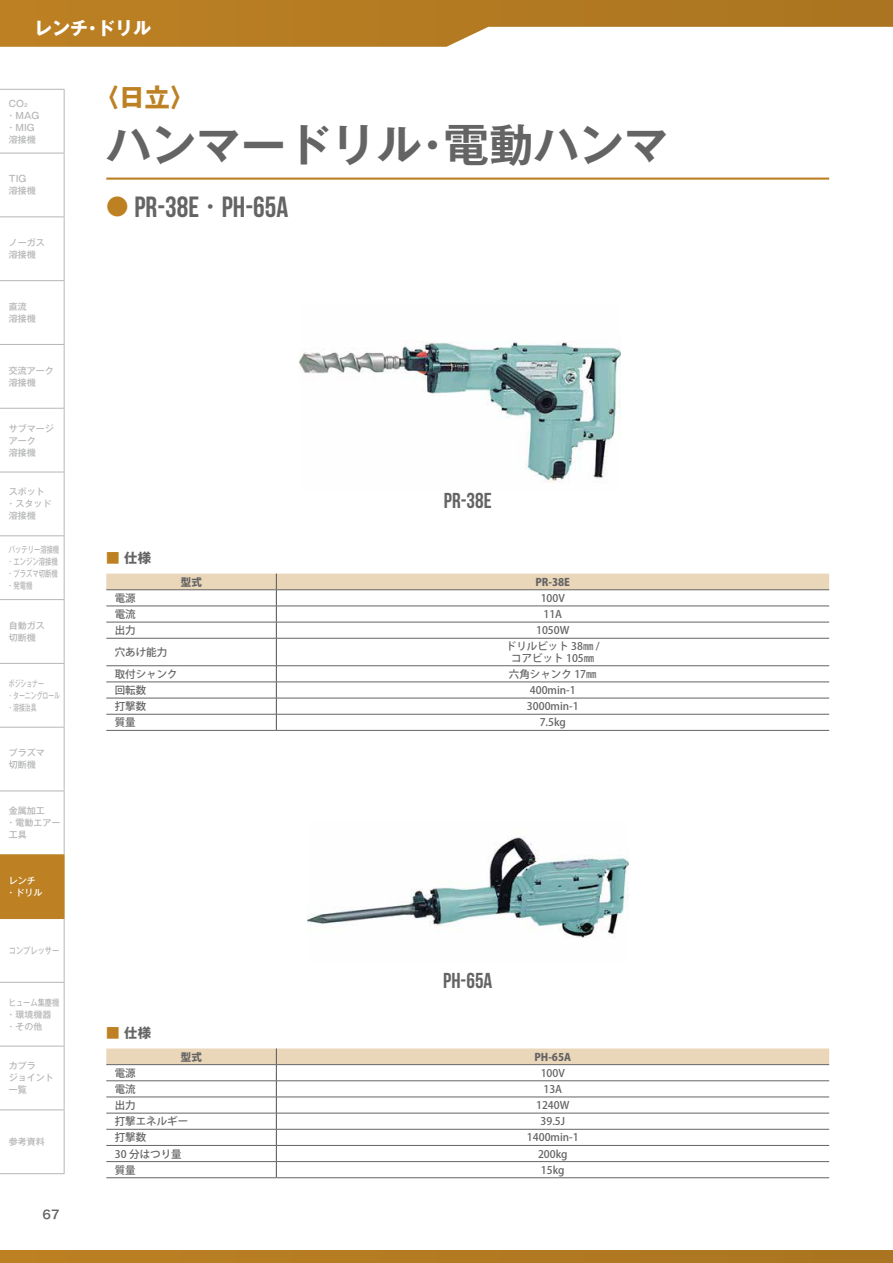
<style>
.page{position:relative;width:893px;height:1263px;background:#fff}
.page>*{position:absolute;margin:0;border:0;box-sizing:border-box;transform-origin:0 0}
.t1{font:700 45px "Gothic MB101 Pro De";color:#656464}
.t2{font:700 29.25px "Bebas Neue";color:#656464}
.t3{font:700 25.5px "Gothic MB101 Pro";color:#bd8124}
.t4{font:700 21.6px "Bebas Neue";color:#656464}
.t5{font:700 18px "Gothic MB101 Pro";color:#fff}
.t6{font:700 13.5px "Gothic MB101 Pro";color:#656464}
.t7{font:12px "Hira Kaku Pro W6";color:#656464}
.t8{font:500 10.5px/12.8px "Koz Go Pro";color:#656464;text-align:center}
.t9{font:800 10.5px "Koz Go Pro";color:#656464}
.t10{font:500 9px/12px "Gothic MB101 Pro";color:#b5b6b6}
.t11{font:500 9px/12px "Gothic MB101 Pro";color:#b5b6b6;scale:.7 1}
.t12{font:500 9px/12px "Gothic MB101 Pro";color:#b5b6b6;scale:.8 1}
.t13{font:500 9px/12px "Gothic MB101 Pro";color:#b5b6b6;scale:.65 1}
.t14{font:500 9px/12px "Gothic MB101 Pro";color:#fff}
.s1{font-family:"Gothic MB101 Pro De";font-size:22.5px;color:#bd8124}
.s2{font-family:"Koz Min Pr 6 N";font-weight:400;font-size:22.5px}
.s3{color:#bd8124}
</style>
<div class="page">
<div style="left:0;top:1250px;width:893px;height:13px;background:#b47a22"></div>
<svg style="left:0;top:0;width:893px;height:47px"></svg>
<div style="left:0;top:855px;width:64px;height:63px;background:#bd8124"></div>
<hr style="left:0;top:89px;width:65px;height:1px;background:#b5b6b6">
<hr style="left:64px;top:90px;width:1px;height:63px;background:#b5b6b6">
<hr style="left:64px;top:153px;width:1px;height:63px;background:#b5b6b6">
<hr style="left:64px;top:217px;width:1px;height:63px;background:#b5b6b6">
<hr style="left:64px;top:281px;width:1px;height:63px;background:#b5b6b6">
<hr style="left:64px;top:345px;width:1px;height:63px;background:#b5b6b6">
<hr style="left:64px;top:409px;width:1px;height:63px;background:#b5b6b6">
<hr style="left:64px;top:472px;width:1px;height:63px;background:#b5b6b6">
<hr style="left:64px;top:536px;width:1px;height:63px;background:#b5b6b6">
<hr style="left:64px;top:600px;width:1px;height:63px;background:#b5b6b6">
<hr style="left:64px;top:664px;width:1px;height:63px;background:#b5b6b6">
<hr style="left:64px;top:727px;width:1px;height:63px;background:#b5b6b6">
<hr style="left:64px;top:791px;width:1px;height:63px;background:#b5b6b6">
<hr style="left:0;top:153px;width:65px;height:1px;background:#b5b6b6">
<hr style="left:0;top:216px;width:65px;height:1px;background:#b5b6b6">
<hr style="left:0;top:280px;width:65px;height:1px;background:#b5b6b6">
<hr style="left:0;top:344px;width:65px;height:1px;background:#b5b6b6">
<hr style="left:0;top:408px;width:65px;height:1px;background:#b5b6b6">
<hr style="left:0;top:472px;width:65px;height:1px;background:#b5b6b6">
<hr style="left:0;top:535px;width:65px;height:1px;background:#b5b6b6">
<hr style="left:0;top:599px;width:65px;height:1px;background:#b5b6b6">
<hr style="left:0;top:663px;width:65px;height:1px;background:#b5b6b6">
<hr style="left:0;top:727px;width:65px;height:1px;background:#b5b6b6">
<hr style="left:0;top:790px;width:65px;height:1px;background:#b5b6b6">
<hr style="left:64px;top:919px;width:1px;height:63px;background:#b5b6b6">
<hr style="left:0;top:982px;width:65px;height:1px;background:#b5b6b6">
<hr style="left:64px;top:983px;width:1px;height:63px;background:#b5b6b6">
<hr style="left:0;top:1046px;width:65px;height:1px;background:#b5b6b6">
<hr style="left:64px;top:1046px;width:1px;height:63px;background:#b5b6b6">
<hr style="left:64px;top:1110px;width:1px;height:63px;background:#b5b6b6">
<hr style="left:0;top:1109px;width:65px;height:1px;background:#b5b6b6">
<hr style="left:0;top:1173px;width:65px;height:1px;background:#b5b6b6">
<hr style="left:0;top:854px;width:65px;height:1px;background:#bd8124">
<hr style="left:64px;top:855px;width:1px;height:63px;background:#bd8124">
<hr style="left:0;top:918px;width:65px;height:1px;background:#bd8124">
<img style="left:299px;top:341px;width:321px;height:142px">
<img style="left:307px;top:836px;width:321px;height:103px">
<hr style="left:106px;top:178px;width:723px;height:2px;background:#bd8124">
<svg style="left:106px;top:574px;width:723px;height:156px"></svg>
<hr style="left:276px;top:714px;width:553px;height:1px;background:#656464">
<hr style="left:106px;top:730px;width:170px;height:1px;background:#656464">
<hr style="left:276px;top:730px;width:553px;height:1px;background:#656464">
<hr style="left:106px;top:589px;width:170px;height:1px;background:#656464">
<hr style="left:276px;top:589px;width:553px;height:1px;background:#656464">
<svg style="left:106px;top:1048px;width:723px;height:129px"></svg>
<hr style="left:276px;top:1161px;width:553px;height:1px;background:#656464">
<hr style="left:106px;top:1177px;width:170px;height:1px;background:#656464">
<hr style="left:276px;top:1177px;width:553px;height:1px;background:#656464">
<hr style="left:106px;top:1064px;width:170px;height:1px;background:#656464">
<hr style="left:276px;top:1064px;width:553px;height:1px;background:#656464">
<h3 class="t5" style="left:34px;top:13px;width:119px">レンチ・ドリル</h3>
<p class="t10" style="left:7px;top:96px;width:34px">CO₂・MAG・MIG溶接機</p>
<p class="t10" style="left:9px;top:172px;width:28px">TIG溶接機</p>
<p class="t10" style="left:9px;top:236px;width:37px">ノーガス溶接機</p>
<p class="t10" style="left:9px;top:299px;width:28px">直流溶接機</p>
<p class="t10" style="left:9px;top:363px;width:46px">交流アーク溶接機</p>
<p class="t10" style="left:9px;top:421px;width:46px">サブマージアーク<br>溶接機</p>
<p class="t10" style="left:7px;top:485px;width:46px">スポット・スタッド溶接機</p>
<p class="t11" style="left:7px;top:543px;width:76px">バッテリー溶接機・エンジン溶接機・プラズマ切断機・発電機</p>
<p class="t10" style="left:9px;top:618px;width:37px">自動ガス切断機</p>
<p class="t13" style="left:7px;top:676px;width:83px">ポジショナー<br>・ターニングロール・溶接治具</p>
<p class="t10" style="left:9px;top:746px;width:37px">プラズマ切断機</p>
<p class="t10" style="left:7px;top:804px;width:55px">金属加工<br>・電動エアー工具</p>
<p class="t14" style="left:7px;top:873px;width:37px">レンチ・ドリル</p>
<p class="t12" style="left:9px;top:943px;width:65px">コンプレッサー</p>
<p class="t12" style="left:7px;top:995px;width:67px">ヒューム集塵機・環境機器・その他</p>
<p class="t10" style="left:9px;top:1059px;width:46px">カプラ<br>ジョイント一覧</p>
<p class="t10" style="left:9px;top:1135px;width:37px">参考資料</p>
<p class="t7" style="left:43px;top:1204px;width:19px">67</p>
<h3 class="t3" style="left:94px;top:77px;width:104px">〈日立〉</h3>
<h1 class="t1" style="left:106px;top:107px;width:564px">ハンマードリル・電動ハンマ</h1>
<h2 class="t2" style="left:106px;top:191px;width:184px"><span class="s1">●</span> PR-38E<span class="s2">・</span>PH-65A</h2>
<p class="t6" style="left:106px;top:547px;width:46px"><span class="s3">■</span> 仕様</p>
<h3 class="t4" style="left:444px;top:489px;width:49px">PR-38E</h3>
<p class="t9" style="left:181px;top:575px;width:22px">型式</p>
<p class="t9" style="left:535px;top:575px;width:36px">PR-38E</p>
<p class="t8" style="left:115px;top:592px;width:22px">電源</p>
<p class="t8" style="left:541px;top:592px;width:26px">100V</p>
<p class="t8" style="left:115px;top:608px;width:22px">電流</p>
<p class="t8" style="left:543px;top:608px;width:20px">11A</p>
<p class="t8" style="left:115px;top:624px;width:22px">出力</p>
<p class="t8" style="left:536px;top:624px;width:35px">1050W</p>
<p class="t8" style="left:115px;top:646px;width:54px">穴あけ能力</p>
<p class="t8" style="left:506px;top:640px;width:95px">ドリルビット 38㎜ /コアビット 105㎜</p>
<p class="t8" style="left:115px;top:668px;width:64px">取付シャンク</p>
<p class="t8" style="left:509px;top:668px;width:89px">六角シャンク 17㎜</p>
<p class="t8" style="left:115px;top:684px;width:33px">回転数</p>
<p class="t8" style="left:530px;top:684px;width:47px">400min-1</p>
<p class="t8" style="left:115px;top:700px;width:33px">打撃数</p>
<p class="t8" style="left:527px;top:700px;width:53px">3000min-1</p>
<p class="t8" style="left:115px;top:717px;width:22px">質量</p>
<p class="t8" style="left:540px;top:717px;width:28px">7.5kg</p>
<p class="t6" style="left:106px;top:1022px;width:46px"><span class="s3">■</span> 仕様</p>
<h3 class="t4" style="left:443px;top:968px;width:51px">PH-65A</h3>
<p class="t9" style="left:181px;top:1050px;width:22px">型式</p>
<p class="t9" style="left:534px;top:1050px;width:38px">PH-65A</p>
<p class="t8" style="left:115px;top:1067px;width:22px">電源</p>
<p class="t8" style="left:541px;top:1067px;width:26px">100V</p>
<p class="t8" style="left:115px;top:1083px;width:22px">電流</p>
<p class="t8" style="left:543px;top:1083px;width:20px">13A</p>
<p class="t8" style="left:115px;top:1099px;width:22px">出力</p>
<p class="t8" style="left:536px;top:1099px;width:35px">1240W</p>
<p class="t8" style="left:115px;top:1115px;width:75px">打撃エネルギー</p>
<p class="t8" style="left:540px;top:1115px;width:26px">39.5J</p>
<p class="t8" style="left:115px;top:1132px;width:33px">打撃数</p>
<p class="t8" style="left:527px;top:1132px;width:53px">1400min-1</p>
<p class="t8" style="left:115px;top:1148px;width:68px">30 分はつり量</p>
<p class="t8" style="left:538px;top:1148px;width:31px">200kg</p>
<p class="t8" style="left:115px;top:1164px;width:22px">質量</p>
<p class="t8" style="left:541px;top:1164px;width:25px">15kg</p>
</div>
